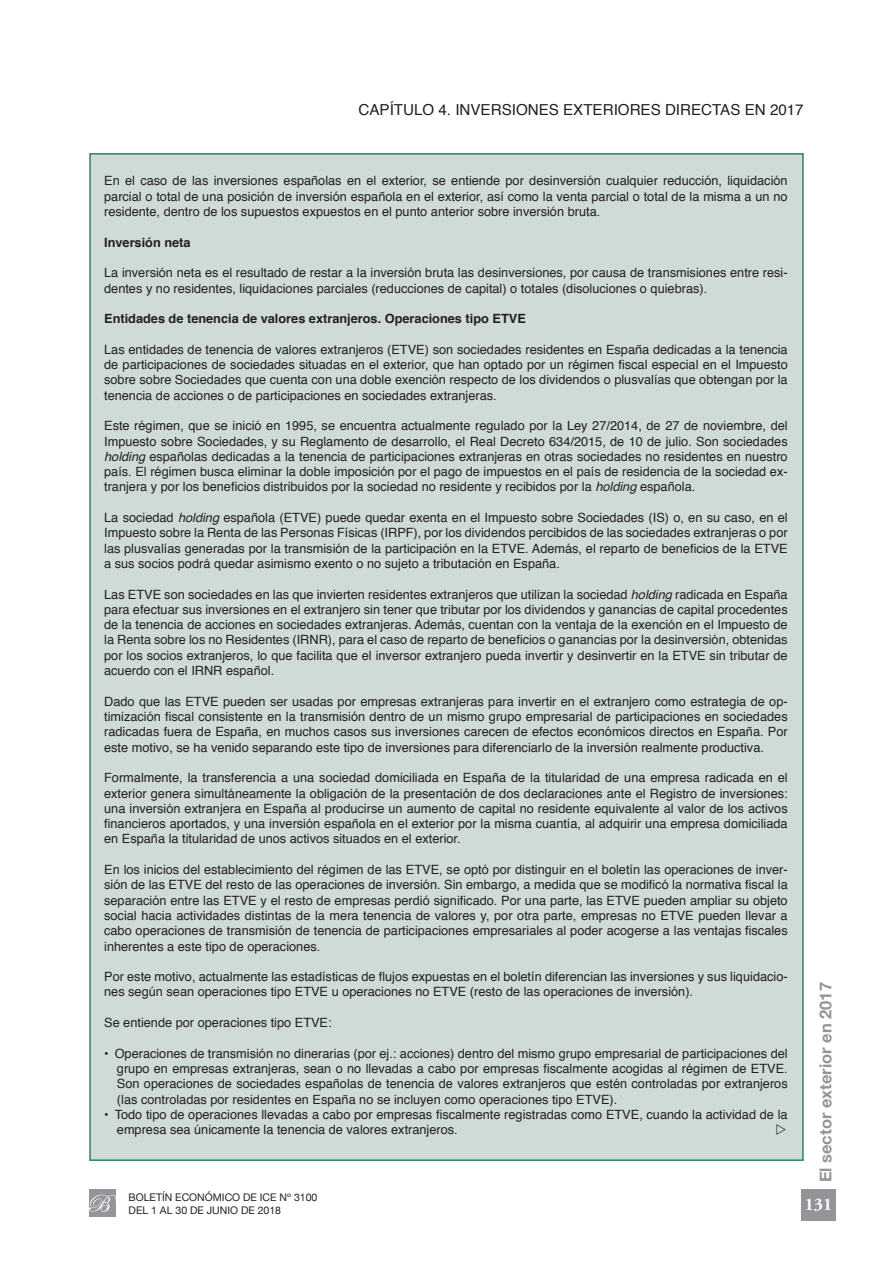
<style>
.page{position:relative;width:893px;height:1263px;background:#fff}
.page>*{position:absolute;margin:0;border:0;box-sizing:border-box;transform-origin:0 0}
.t1{font:700 17.7px "Adobe Garamond Pro";color:#fff}
.t2{font:700 16.5px "Helvetica Neue";color:#939598}
.t3{font:15.15px "Helvetica";color:#231f20}
.t4{font:12.75px/15.3px "Helvetica";color:#231f20;text-align:justify}
.t5{font:700 12.75px "Helvetica";color:#231f20}
.t6{font:10.5px/12.6px "Helvetica Neue";color:#231f20}
.s1{font-style:italic}
</style>
<div class="page">
<div style="left:89px;top:1189px;width:26px;height:27px;background:#939598"></div>
<img style="left:89px;top:1194px;width:27px;height:20px">
<div style="left:801px;top:1189px;width:34px;height:32px;background:#939598"></div>
<div style="left:89px;top:153px;width:715px;height:1008px;background:#cfdbd5;border:2px solid #2c7f68"></div>
<p class="t3" style="left:359px;top:98px;width:447px">CAPÍTULO 4. INVERSIONES EXTERIORES DIRECTAS EN 2017</p>
<p class="t4" style="left:104px;top:174px;width:685px">En el caso de las inversiones españolas en el exterior, se entiende por desinversión cualquier reducción, liquidación parcial o total de una posición de inversión española en el exterior, así como la venta parcial o total de la misma a un no residente, dentro de los supuestos expuestos en el punto anterior sobre inversión bruta.</p>
<p class="t5" style="left:104px;top:232px;width:88px">Inversión neta</p>
<p class="t4" style="left:104px;top:265px;width:685px">La inversión neta es el resultado de restar a la inversión bruta las desinversiones, por causa de transmisiones entre resi&shy;dentes y no residentes, liquidaciones parciales (reducciones de capital) o totales (disoluciones o quiebras).</p>
<p class="t5" style="left:104px;top:308px;width:423px">Entidades de tenencia de valores extranjeros. Operaciones tipo ETVE</p>
<p class="t4" style="left:104px;top:342px;width:685px">Las entidades de tenencia de valores extranjeros (ETVE) son sociedades residentes en España dedicadas a la tenencia de participaciones de sociedades situadas en el exterior, que han optado por un régimen fiscal especial en el Impuesto sobre sobre Sociedades que cuenta con una doble exención respecto de los dividendos o plusvalías que obtengan por la tenencia de acciones o de participaciones en sociedades extranjeras.</p>
<p class="t4" style="left:104px;top:418px;width:685px">Este régimen, que se inició en 1995, se encuentra actualmente regulado por la Ley 27/2014, de 27 de noviembre, del Impuesto sobre Sociedades, y su Reglamento de desarrollo, el Real Decreto 634/2015, de 10 de julio. Son sociedades <span class="s1">holding</span> españolas dedicadas a la tenencia de participaciones extranjeras en otras sociedades no residentes en nuestro país. El régimen busca eliminar la doble imposición por el pago de impuestos en el país de residencia de la sociedad ex&shy;tranjera y por los beneficios distribuidos por la sociedad no residente y recibidos por la <span class="s1">holding</span> española.</p>
<p class="t4" style="left:104px;top:510px;width:685px">La sociedad <span class="s1">holding</span> española (ETVE) puede quedar exenta en el Impuesto sobre Sociedades (IS) o, en su caso, en el Impuesto sobre la Renta de las Personas Físicas (IRPF), por los dividendos percibidos de las sociedades extranjeras o por las plusvalías generadas por la transmisión de la participación en la ETVE. Además, el reparto de beneficios de la ETVE a sus socios podrá quedar asimismo exento o no sujeto a tributación en España.</p>
<p class="t4" style="left:104px;top:587px;width:685px">Las ETVE son sociedades en las que invierten residentes extranjeros que utilizan la sociedad <span class="s1">holding</span> radicada en España para efectuar sus inversiones en el extranjero sin tener que tributar por los dividendos y ganancias de capital procedentes de la tenencia de acciones en sociedades extranjeras. Además, cuentan con la ventaja de la exención en el Impuesto de la Renta sobre los no Residentes (IRNR), para el caso de reparto de beneficios o ganancias por la desinversión, obtenidas por los socios extranjeros, lo que facilita que el inversor extranjero pueda invertir y desinvertir en la ETVE sin tributar de acuerdo con el IRNR español.</p>
<p class="t4" style="left:104px;top:694px;width:685px">Dado que las ETVE pueden ser usadas por empresas extranjeras para invertir en el extranjero como estrategia de op&shy;timización fiscal consistente en la transmisión dentro de un mismo grupo empresarial de participaciones en sociedades radicadas fuera de España, en muchos casos sus inversiones carecen de efectos económicos directos en España. Por este motivo, se ha venido separando este tipo de inversiones para diferenciarlo de la inversión realmente productiva.</p>
<p class="t4" style="left:104px;top:770px;width:685px">Formalmente, la transferencia a una sociedad domiciliada en España de la titularidad de una empresa radicada en el exterior genera simultáneamente la obligación de la presentación de dos declaraciones ante el Registro de inversiones: una inversión extranjera en España al producirse un aumento de capital no residente equivalente al valor de los activos financieros aportados, y una inversión española en el exterior por la misma cuantía, al adquirir una empresa domiciliada en España la titularidad de unos activos situados en el exterior.</p>
<p class="t4" style="left:104px;top:862px;width:685px">En los inicios del establecimiento del régimen de las ETVE, se optó por distinguir en el boletín las operaciones de inver&shy;sión de las ETVE del resto de las operaciones de inversión. Sin embargo, a medida que se modificó la normativa fiscal la separación entre las ETVE y el resto de empresas perdió significado. Por una parte, las ETVE pueden ampliar su objeto social hacia actividades distintas de la mera tenencia de valores y, por otra parte, empresas no ETVE pueden llevar a cabo operaciones de transmisión de tenencia de participaciones empresariales al poder acogerse a las ventajas fiscales inherentes a este tipo de operaciones.</p>
<p class="t4" style="left:104px;top:969px;width:685px">Por este motivo, actualmente las estadísticas de flujos expuestas en el boletín diferencian las inversiones y sus liquidacio&shy;nes según sean operaciones tipo ETVE u operaciones no ETVE (resto de las operaciones de inversión).</p>
<p class="t4" style="left:104px;top:1015px;width:229px">Se entiende por operaciones tipo ETVE:</p>
<p class="t4" style="left:117px;top:1046px;width:672px;text-indent:-13px">• Operaciones de transmisión no dinerarias (por ej.: acciones) dentro del mismo grupo empresarial de participaciones del grupo en empresas extranjeras, sean o no llevadas a cabo por empresas fiscalmente acogidas al régimen de ETVE.<br>Son operaciones de sociedades españolas de tenencia de valores extranjeros que estén controladas por extranjeros (las controladas por residentes en España no se incluyen como operaciones tipo ETVE).</p>
<p class="t4" style="left:117px;top:1107px;width:672px;text-indent:-13px">• Todo tipo de operaciones llevadas a cabo por empresas fiscalmente registradas como ETVE, cuando la actividad de la empresa sea únicamente la tenencia de valores extranjeros.</p>
<p class="t2" style="left:813px;top:1182px;width:202px;rotate:-90deg">El sector exterior en 2017</p>
<p class="t6" style="left:129px;top:1192px;width:190px">BOLETÍN ECONÓMICO DE ICE Nº 3100<br>DEL 1 AL 30 DE JUNIO DE 2018</p>
<h1 class="t1" style="left:805px;top:1194px;width:29px">131</h1>
</div>
